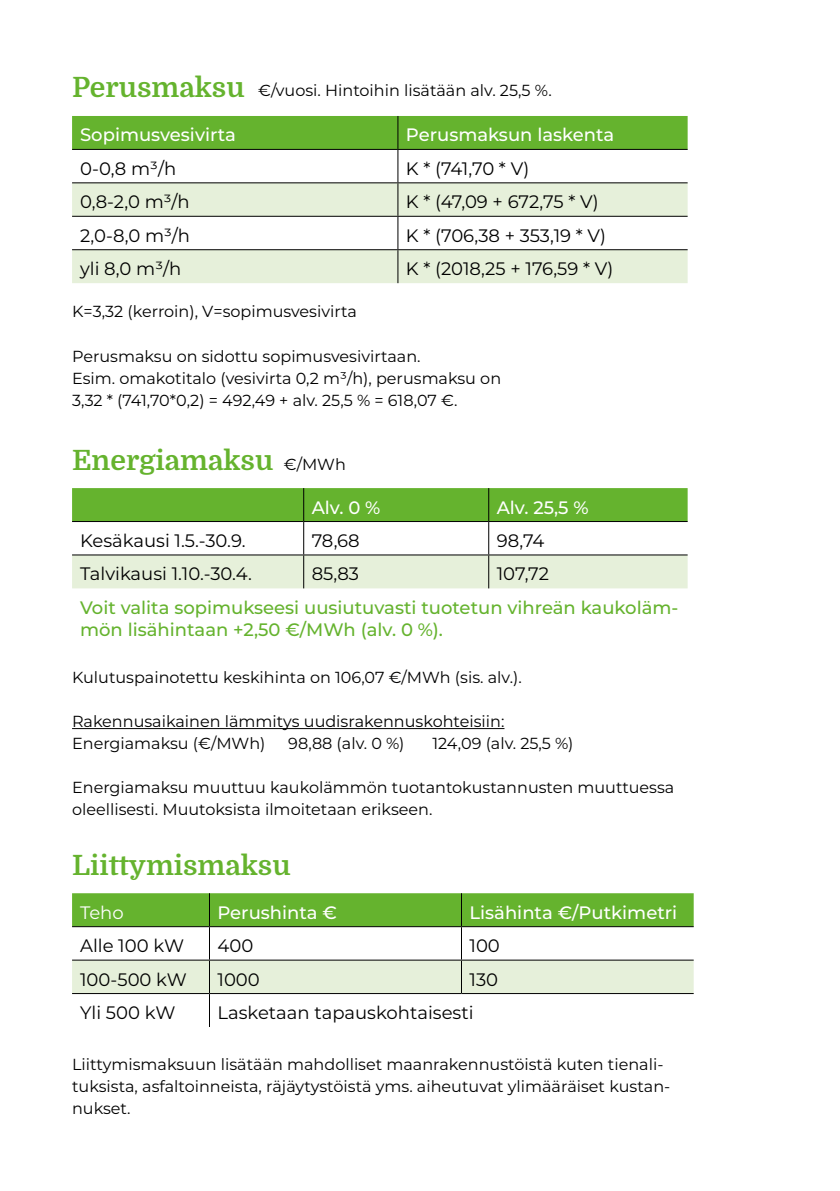
<style>
.page{position:relative;width:840px;height:1191px;background:#fff}
.page>*{position:absolute;margin:0;border:0;box-sizing:border-box;transform-origin:0 0}
.Otsikko{font:700 28px "Domine";color:#65b32e}
.Luettelo{font:18px "Montserrat";color:#000}
.Leipäteksti{font:500 18px/22px "Montserrat";color:#65b32e}
.Luettelo-2{font:500 18px "Montserrat";color:#fff}
.Luettelo-3{font:18px "Montserrat";color:#fff}
.Leipäteksti-2{font:16px/22px "Montserrat";color:#000}
</style>
<div class="page">
<div style="left:72px;top:116px;width:615px;height:33px;background:#65b32e"></div>
<div style="left:72px;top:183px;width:615px;height:33px;background:#e6f0da"></div>
<div style="left:72px;top:250px;width:615px;height:33px;background:#e6f0da"></div>
<hr style="left:397px;top:149px;width:290px;height:1px;background:#000">
<hr style="left:397px;top:182px;width:290px;height:1px;background:#000">
<hr style="left:397px;top:216px;width:290px;height:1px;background:#000">
<hr style="left:397px;top:249px;width:290px;height:1px;background:#000">
<hr style="left:397px;top:116px;width:1px;height:33px;background:#000">
<hr style="left:72px;top:149px;width:325px;height:1px;background:#000">
<hr style="left:397px;top:150px;width:1px;height:32px;background:#000">
<hr style="left:72px;top:182px;width:325px;height:1px;background:#000">
<hr style="left:397px;top:183px;width:1px;height:33px;background:#000">
<hr style="left:72px;top:216px;width:325px;height:1px;background:#000">
<hr style="left:397px;top:217px;width:1px;height:32px;background:#000">
<hr style="left:72px;top:249px;width:325px;height:1px;background:#000">
<hr style="left:397px;top:250px;width:1px;height:33px;background:#000">
<div style="left:72px;top:488px;width:615px;height:33px;background:#65b32e"></div>
<div style="left:72px;top:555px;width:615px;height:33px;background:#e6f0da"></div>
<hr style="left:488px;top:521px;width:199px;height:1px;background:#000">
<hr style="left:488px;top:554px;width:199px;height:1px;background:#000">
<hr style="left:303px;top:488px;width:1px;height:33px;background:#000">
<hr style="left:488px;top:488px;width:1px;height:33px;background:#000">
<hr style="left:72px;top:521px;width:231px;height:1px;background:#000">
<hr style="left:303px;top:521px;width:185px;height:1px;background:#000">
<hr style="left:303px;top:522px;width:1px;height:32px;background:#000">
<hr style="left:488px;top:522px;width:1px;height:32px;background:#000">
<hr style="left:72px;top:554px;width:231px;height:1px;background:#000">
<hr style="left:303px;top:554px;width:185px;height:1px;background:#000">
<hr style="left:303px;top:555px;width:1px;height:33px;background:#000">
<hr style="left:488px;top:555px;width:1px;height:33px;background:#000">
<hr style="left:72px;top:728px;width:432px;height:1px;background:#000">
<div style="left:72px;top:893px;width:621px;height:33px;background:#65b32e"></div>
<div style="left:72px;top:960px;width:621px;height:33px;background:#e6f0da"></div>
<hr style="left:461px;top:926px;width:232px;height:1px;background:#000">
<hr style="left:461px;top:959px;width:232px;height:1px;background:#000">
<hr style="left:461px;top:993px;width:232px;height:1px;background:#000">
<hr style="left:209px;top:893px;width:1px;height:33px;background:#000">
<hr style="left:460px;top:893px;width:1px;height:33px;background:#000">
<hr style="left:72px;top:926px;width:137px;height:1px;background:#000">
<hr style="left:209px;top:926px;width:252px;height:1px;background:#000">
<hr style="left:209px;top:927px;width:1px;height:32px;background:#000">
<hr style="left:460px;top:927px;width:1px;height:32px;background:#000">
<hr style="left:72px;top:959px;width:137px;height:1px;background:#000">
<hr style="left:209px;top:959px;width:252px;height:1px;background:#000">
<hr style="left:209px;top:960px;width:1px;height:33px;background:#000">
<hr style="left:460px;top:960px;width:1px;height:33px;background:#000">
<hr style="left:72px;top:993px;width:137px;height:1px;background:#000">
<hr style="left:209px;top:993px;width:252px;height:1px;background:#000">
<hr style="left:209px;top:994px;width:1px;height:33px;background:#000">
<p class="Otsikko" style="left:72px;top:72px;width:174px">Perusmaksu</p>
<p class="Leipäteksti-2" style="left:258px;top:78px;width:295px">€/vuosi. Hintoihin lisätään alv. 25,5 %.</p>
<p class="Luettelo-2" style="left:80px;top:122px;width:157px">Sopimusvesivirta</p>
<p class="Luettelo-2" style="left:405px;top:122px;width:210px">Perusmaksun laskenta</p>
<p class="Luettelo" style="left:80px;top:156px;width:98px">0-0,8 m³/h</p>
<p class="Luettelo" style="left:405px;top:156px;width:125px">K * (741,70 * V)</p>
<p class="Luettelo" style="left:80px;top:189px;width:111px">0,8-2,0 m³/h</p>
<p class="Luettelo" style="left:405px;top:189px;width:194px">K * (47,09 + 672,75 * V)</p>
<p class="Luettelo" style="left:80px;top:223px;width:111px">2,0-8,0 m³/h</p>
<p class="Luettelo" style="left:405px;top:223px;width:202px">K * (706,38 + 353,19 * V)</p>
<p class="Luettelo" style="left:80px;top:256px;width:103px">yli 8,0 m³/h</p>
<p class="Luettelo" style="left:405px;top:256px;width:209px">K * (2018,25 + 176,59 * V)</p>
<p class="Leipäteksti-2" style="left:72px;top:300px;width:286px">K=3,32 (kerroin), V=sopimusvesivirta</p>
<p class="Leipäteksti-2" style="left:72px;top:344px;width:350px">Perusmaksu on sidottu sopimusvesivirtaan.</p>
<p class="Leipäteksti-2" style="left:72px;top:366px;width:430px">Esim. omakotitalo (vesivirta 0,2 m³/h), perusmaksu on</p>
<p class="Leipäteksti-2" style="left:72px;top:388px;width:387px">3,32 * (741,70*0,2) = 492,49 + alv. 25,5 % = 618,07 €.</p>
<p class="Otsikko" style="left:72px;top:444px;width:202px">Energiamaksu</p>
<p class="Leipäteksti-2" style="left:284px;top:452px;width:63px">€/MWh</p>
<p class="Luettelo-2" style="left:311px;top:494px;width:70px">Alv. 0 %</p>
<p class="Luettelo-2" style="left:496px;top:494px;width:93px">Alv. 25,5 %</p>
<p class="Luettelo" style="left:80px;top:528px;width:167px">Kesäkausi 1.5.-30.9.</p>
<p class="Luettelo" style="left:311px;top:528px;width:49px">78,68</p>
<p class="Luettelo" style="left:496px;top:528px;width:49px">98,74</p>
<p class="Luettelo" style="left:80px;top:561px;width:173px">Talvikausi 1.10.-30.4.</p>
<p class="Luettelo" style="left:311px;top:561px;width:49px">85,83</p>
<p class="Luettelo" style="left:496px;top:561px;width:54px">107,72</p>
<p class="Leipäteksti" style="left:80px;top:596px;width:599px">Voit valita sopimukseesi uusiutuvasti tuotetun vihreän kaukoläm&shy;mön lisähintaan +2,50 €/MWh (alv. 0 %).</p>
<p class="Leipäteksti-2" style="left:72px;top:665px;width:451px">Kulutuspainotettu keskihinta on 106,07 €/MWh (sis. alv.).</p>
<p class="Leipäteksti-2" style="left:72px;top:709px;width:433px">Rakennusaikainen lämmitys uudisrakennuskohteisiin:</p>
<p class="Leipäteksti-2" style="left:72px;top:731px;width:195px">Energiamaksu (€/MWh)</p>
<p class="Leipäteksti-2" style="left:288px;top:731px;width:117px">98,88 (alv. 0 %)</p>
<p class="Leipäteksti-2" style="left:432px;top:731px;width:142px">124,09 (alv. 25,5 %)</p>
<p class="Leipäteksti-2" style="left:72px;top:775px;width:603px">Energiamaksu muuttuu kaukolämmön tuotantokustannusten muuttuessa oleellisesti. Muutoksista ilmoitetaan erikseen.</p>
<p class="Otsikko" style="left:72px;top:849px;width:220px">Liittymismaksu</p>
<p class="Luettelo-3" style="left:80px;top:900px;width:45px">Teho</p>
<p class="Luettelo-2" style="left:217px;top:899px;width:121px">Perushinta €</p>
<p class="Luettelo-2" style="left:469px;top:899px;width:209px">Lisähinta €/Putkimetri</p>
<p class="Luettelo" style="left:80px;top:933px;width:105px">Alle 100 kW</p>
<p class="Luettelo" style="left:217px;top:933px;width:37px">400</p>
<p class="Luettelo" style="left:469px;top:933px;width:32px">100</p>
<p class="Luettelo" style="left:80px;top:966px;width:108px">100-500 kW</p>
<p class="Luettelo" style="left:217px;top:966px;width:44px">1000</p>
<p class="Luettelo" style="left:469px;top:966px;width:30px">130</p>
<p class="Luettelo" style="left:80px;top:1000px;width:97px">Yli 500 kW</p>
<p class="Luettelo" style="left:217px;top:1000px;width:257px">Lasketaan tapauskohtaisesti</p>
<p class="Leipäteksti-2" style="left:72px;top:1052px;width:599px">Liittymismaksuun lisätään mahdolliset maanrakennustöistä kuten tienali&shy;tuksista, asfaltoinneista, räjäytystöistä yms. aiheutuvat ylimääräiset kustan&shy;nukset.</p>
</div>
